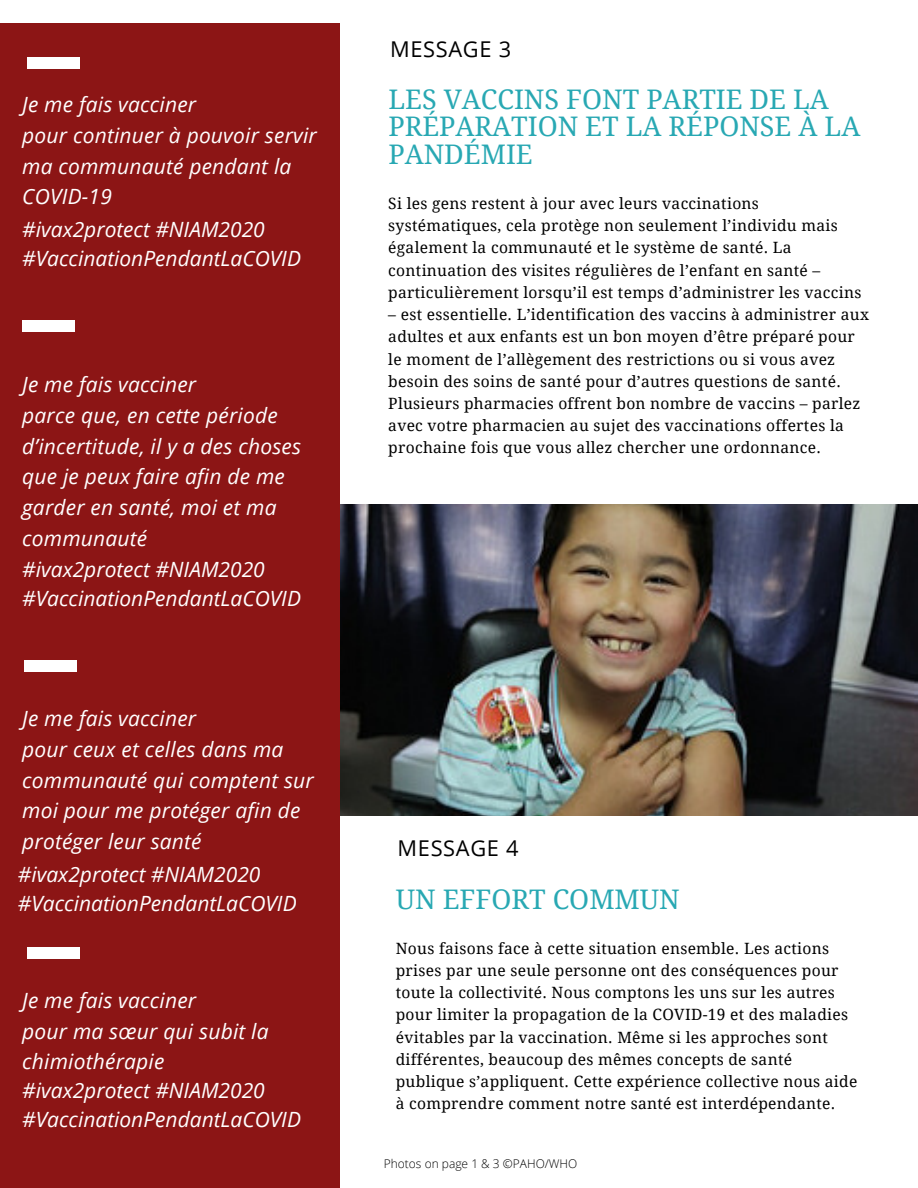
<style>
.page{position:relative;width:918px;height:1188px;background:#fff}
.page>*{position:absolute;margin:0;border:0;box-sizing:border-box;transform-origin:0 0}
.t1{font:27px/27.5px "Droid Serif";color:#28a8b3}
.t2{font:21.75px "Open Sans";letter-spacing:.03em;color:#000}
.t3{font:italic 21px/30.8px "Open Sans";letter-spacing:.01em;color:#fff}
.t4{font:15.6px/22.2px "Droid Serif";letter-spacing:.02em;color:#000}
.t5{font:300 12px "Open Sans";color:#000}
</style>
<div class="page">
<img style="left:340px;top:505px;width:578px;height:310px">
<div style="left:0;top:23px;width:340px;height:1165px;background:#8c1515"></div>
<div style="left:22px;top:321px;width:53px;height:11px;background:#fff"></div>
<div style="left:24px;top:660px;width:53px;height:11px;background:#fff"></div>
<div style="left:28px;top:948px;width:52px;height:11px;background:#fff"></div>
<div style="left:28px;top:58px;width:52px;height:11px;background:#fff"></div>
<h3 class="t3" style="left:22px;top:89px;width:296px">Je me fais vacciner<br>pour continuer à pouvoir servir ma communauté pendant la<br>COVID-19</h3>
<h3 class="t3" style="left:22px;top:214px;width:280px;line-height:29.2px">#ivax2protect #NIAM2020 #VaccinationPendantLaCOVID</h3>
<h3 class="t3" style="left:22px;top:369px;width:280px">Je me fais vacciner<br>parce que, en cette période d’incertitude, il y a des choses que je peux faire afin de me garder en santé, moi et ma communauté</h3>
<h3 class="t3" style="left:22px;top:554px;width:280px;line-height:29.2px">#ivax2protect #NIAM2020 #VaccinationPendantLaCOVID</h3>
<h3 class="t3" style="left:22px;top:703px;width:293px">Je me fais vacciner<br>pour ceux et celles dans ma communauté qui comptent sur moi pour me protéger afin de protéger leur santé</h3>
<h3 class="t3" style="left:18px;top:859px;width:280px;line-height:29.2px">#ivax2protect #NIAM2020 #VaccinationPendantLaCOVID</h3>
<h3 class="t3" style="left:22px;top:984px;width:248px">Je me fais vacciner<br>pour ma sœur qui subit la chimiothérapie</h3>
<h3 class="t3" style="left:22px;top:1075px;width:280px;line-height:29.2px">#ivax2protect #NIAM2020 #VaccinationPendantLaCOVID</h3>
<h2 class="t2" style="left:390px;top:33px;width:123px">MESSAGE 3</h2>
<h1 class="t1" style="left:388px;top:86px;width:473px">LES VACCINS FONT PARTIE DE LA<br>PRÉPARATION ET LA RÉPONSE À LA<br>PANDÉMIE</h1>
<p class="t4" style="left:388px;top:192px;width:475px">Si les gens restent à jour avec leurs vaccinations systématiques, cela protège non seulement l’individu mais également la communauté et le système de santé. La continuation des visites régulières de l’enfant en santé – particulièrement lorsqu’il est temps d’administrer les vaccins</p>
<p class="t4" style="left:388px;top:304px;width:482px">– est essentielle. L’identification des vaccins à administrer aux adultes et aux enfants est un bon moyen d’être préparé pour le moment de l’allègement des restrictions ou si vous avez besoin des soins de santé pour d’autres questions de santé.<br>Plusieurs pharmacies offrent bon nombre de vaccins – parlez avec votre pharmacien au sujet des vaccinations offertes la prochaine fois que vous allez chercher une ordonnance.</p>
<h2 class="t2" style="left:397px;top:833px;width:123px">MESSAGE 4</h2>
<h1 class="t1" style="left:396px;top:886px;width:286px">UN EFFORT COMMUN</h1>
<p class="t4" style="left:396px;top:937px;width:463px">Nous faisons face à cette situation ensemble. Les actions prises par une seule personne ont des conséquences pour toute la collectivité. Nous comptons les uns sur les autres pour limiter la propagation de la COVID-19 et des maladies évitables par la vaccination. Même si les approches sont différentes, beaucoup des mêmes concepts de santé publique s’appliquent. Cette expérience collective nous aide à comprendre comment notre santé est interdépendante.</p>
<p class="t5" style="left:384px;top:1155px;width:195px">Photos on page 1 &amp; 3 ©PAHO/WHO</p>
</div>
